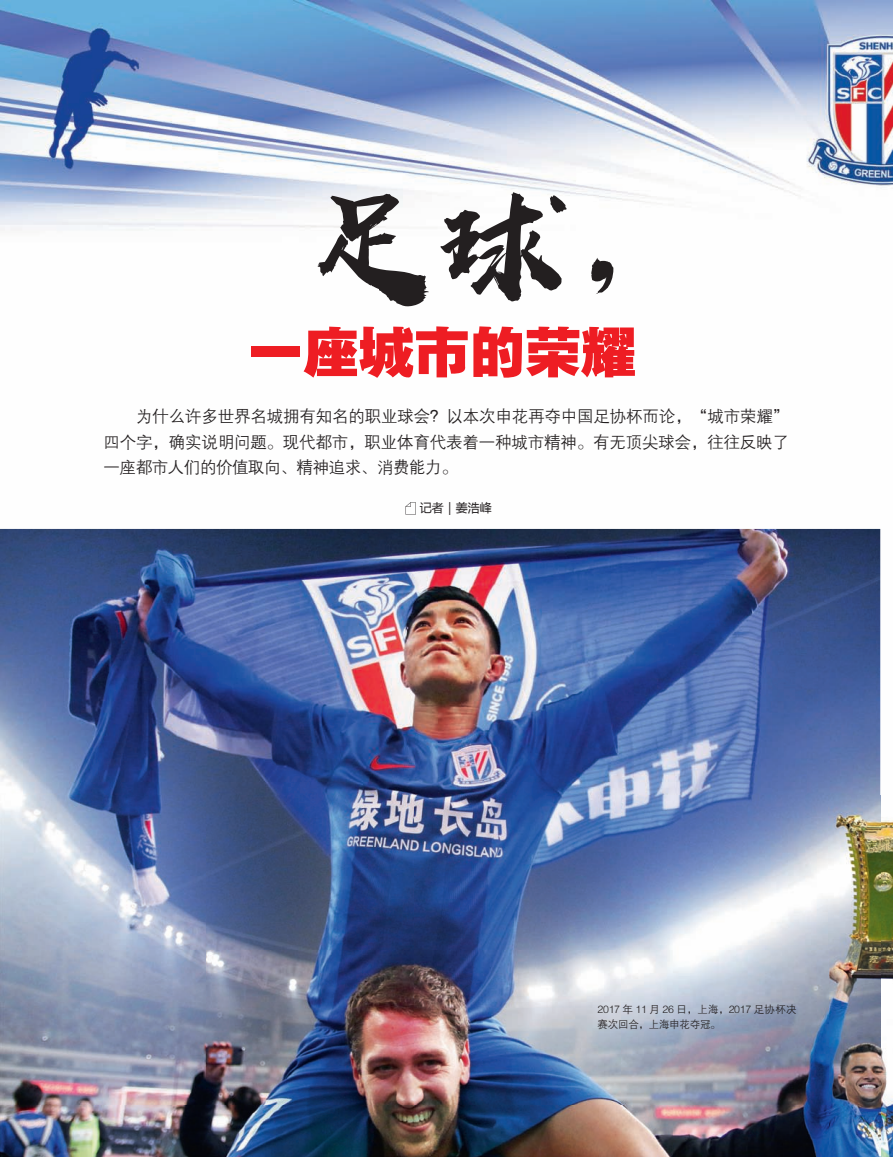
<style>
.page{position:relative;width:893px;height:1157px;background:#fff}
.page>*{position:absolute;margin:0;border:0;box-sizing:border-box;transform-origin:0 0}
.t1{font:132px "HY Shang Wei Shou Shu W";color:#231f20}
.t2{font:57px "FZYDTHJW GB1 0";letter-spacing:-.025em;color:#ee1d23}
.t3{font:16.5px/25.5px "FZZDXJW GB1 0";letter-spacing:-.01em;color:#231f20;text-align:justify}
.t4{font:12px "Microsoft Ya Hei";color:#231f20}
.t5{font:10.5px/15px "FZZDXJW GB1 0";letter-spacing:-.025em;color:#231f20}
</style>
<div class="page">
<img style="left:0;top:0;width:893px;height:795px">
<img style="left:0;top:529px;width:880px;height:266px">
<svg style="left:406px;top:502px;width:10px;height:12px"></svg>
<img style="left:880px;top:795px;width:13px;height:362px">
<img style="left:0;top:795px;width:880px;height:362px">
<h1 class="t1" style="left:308px;top:163px;width:397px">足球，</h1>
<h2 class="t2" style="left:247px;top:321px;width:392px">一座城市的荣耀</h2>
<p class="t3" style="left:104px;top:404px;width:687px">　　为什么许多世界名城拥有知名的职业球会？以本次申花再夺中国足协杯而论，“城市荣耀”四个字，确实说明问题。现代都市，职业体育代表着一种城市精神。有无顶尖球会，往往反映了一座都市人们的价值取向、精神追求、消费能力。</p>
<p class="t4" style="left:420px;top:499px;width:73px">记者｜姜浩峰</p>
<p class="t5" style="left:598px;top:1001px;width:201px">2017 年 11 月 26 日，上海，2017 足协杯决赛次回合，上海申花夺冠。</p>
</div>
